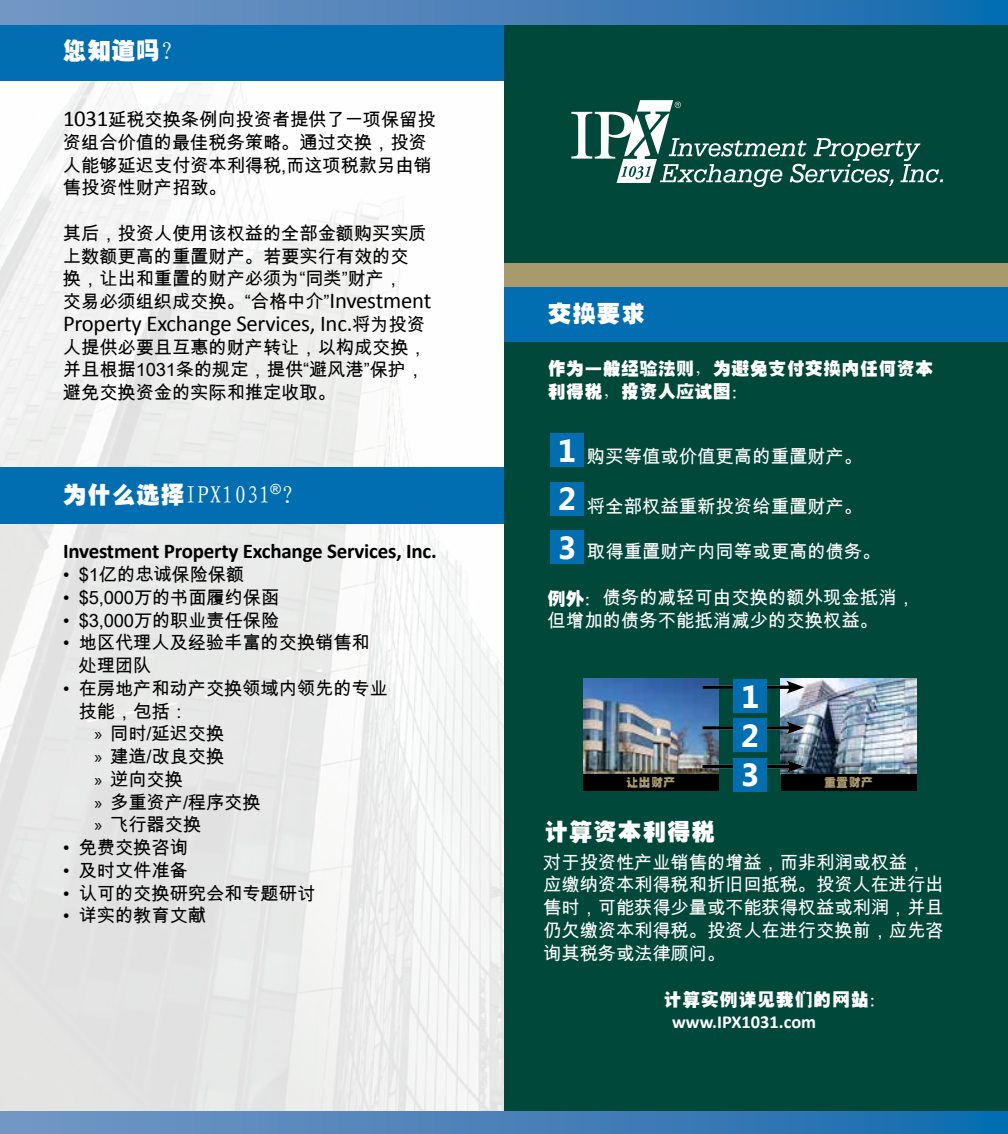
<style>
.page{position:relative;width:1008px;height:1134px;background:#fff}
.page>*{position:absolute;margin:0;border:0;box-sizing:border-box;transform-origin:0 0}
.t1{font:700 31.85px/39.4px "Khmer UI";color:#fff}
.t2{font:24.5px "RS Te Cu Hei";color:#fff}
.t3{font:22.75px "Calibri";letter-spacing:-.01em;color:#000}
.t4{font:700 21px "Calibri";letter-spacing:-.01em;color:#000}
.t5{font:18.38px/22.8px "Arial Unicode MS";letter-spacing:-.01em;color:#000}
.t6{font:18.38px/22.8px "Arial Unicode MS";letter-spacing:-.01em;color:#fff}
.t7{font:18.38px/22.8px "RS Te Cu Hei";color:#fff}
.t8{font:700 18.38px "Calibri";color:#fff}
.t9{font:18.38px "RS Te Cu Hei";letter-spacing:.02em;color:#fff}
.t10{font:12.25px "RS Te Cu Hei";color:#a8996e}
.s1{font-family:"Calibri";font-size:22.75px}
.s2{font-family:"Arial Unicode MS";font-size:18.38px}
.s3{font-family:"Myriad Pro"}
.s4{font-family:"RS Te Cu Hei"}
</style>
<div class="page">
<img style="left:0;top:81px;width:504px;height:1030px">
<div style="left:504px;top:272px;width:504px;height:849px;background:#00483a"></div>
<div style="left:504px;top:22px;width:504px;height:264px;background:#00483a"></div>
<svg style="left:571px;top:100px;width:372px;height:87px"></svg>
<div style="left:504px;top:286px;width:504px;height:56px;background:#016eb1"></div>
<div style="left:504px;top:263px;width:504px;height:23px;background:#a8996e"></div>
<svg style="left:0;top:1111px;width:1008px;height:23px;background:#4680b9"></svg>
<img style="left:583px;top:679px;width:136px;height:95px">
<div style="left:583px;top:774px;width:136px;height:17px;background:#000"></div>
<img style="left:781px;top:679px;width:136px;height:95px">
<div style="left:781px;top:774px;width:136px;height:17px;background:#000"></div>
<svg style="left:702px;top:726px;width:84px;height:4px"></svg>
<svg style="left:786px;top:721px;width:18px;height:13px"></svg>
<div style="left:733px;top:718px;width:34px;height:34px;background:#016eb1"></div>
<hr style="left:702px;top:765px;width:91px;height:3px;background:#000">
<svg style="left:786px;top:760px;width:18px;height:13px"></svg>
<div style="left:733px;top:758px;width:34px;height:34px;background:#016eb1"></div>
<hr style="left:702px;top:686px;width:91px;height:3px;background:#000">
<svg style="left:786px;top:681px;width:18px;height:13px"></svg>
<div style="left:733px;top:679px;width:34px;height:34px;background:#016eb1"></div>
<div style="left:550px;top:482px;width:34px;height:34px;background:#016eb1"></div>
<div style="left:550px;top:530px;width:34px;height:34px;background:#016eb1"></div>
<div style="left:550px;top:433px;width:34px;height:34px;background:#016eb1"></div>
<div style="left:0;top:24px;width:504px;height:57px;background:#016eb1"></div>
<div style="left:0;top:467px;width:504px;height:57px;background:#016eb1"></div>
<svg style="left:0;top:0;width:1008px;height:24px;background:#4681b9"></svg>
<h2 class="t2" style="left:62px;top:39px;width:124px">您知道吗？</h2>
<p class="t5" style="left:63px;top:108px;width:374px"><span class="s1">1031</span>延税交换条例向投资者提供了一项保留投资组合价值的最佳税务策略。通过交换，投资人能够延迟支付资本利得税,而这项税款另由销售投资性财产招致。</p>
<p class="t5" style="left:63px;top:222px;width:370px">其后，投资人使用该权益的全部金额购买实质上数额更高的重置财产。若要实行有效的交换，让出和重置的财产必须为“同类”财产，<br>交易必须组织成交换。“合格中介”<span class="s1">Investment</span></p>
<p class="t3" style="left:63px;top:309px;width:364px">Property Exchange Services, Inc.<span class="s2">将为投资</span></p>
<p class="t5" style="left:63px;top:335px;width:366px">人提供必要且互惠的财产转让，以构成交换，并且根据1031条的规定，提供“避风港”保护，避免交换资金的实际和推定收取。</p>
<h2 class="t2" style="left:62px;top:483px;width:245px">为什么选择IPX1031<sup>®</sup>？</h2>
<p class="t4" style="left:63px;top:538px;width:375px">Investment Property Exchange Services, Inc.</p>
<p class="t5" style="left:63px;top:563px;width:183px">• $1亿的忠诚保险保额</p>
<p class="t5" style="left:63px;top:586px;width:218px">• $5,000万的书面履约保函</p>
<p class="t5" style="left:63px;top:608px;width:218px">• $3,000万的职业责任保险</p>
<p class="t5" style="left:79px;top:631px;width:293px;text-indent:-16px">• 地区代理人及经验丰富的交换销售和处理团队</p>
<p class="t5" style="left:63px;top:677px;width:327px">• 在房地产和动产交换领域内领先的专业</p>
<p class="t5" style="left:79px;top:699px;width:111px">技能，包括：</p>
<p class="t5" style="left:94px;top:722px;width:132px"><span class="s3">»</span> 同时/延迟交换</p>
<p class="t5" style="left:94px;top:745px;width:132px"><span class="s3">»</span> 建造/改良交换</p>
<p class="t5" style="left:94px;top:768px;width:90px"><span class="s3">»</span> 逆向交换</p>
<p class="t5" style="left:94px;top:790px;width:168px"><span class="s3">»</span> 多重资产/程序交换</p>
<p class="t5" style="left:94px;top:813px;width:108px"><span class="s3">»</span> 飞行器交换</p>
<p class="t5" style="left:63px;top:836px;width:127px">• 免费交换咨询</p>
<p class="t5" style="left:63px;top:859px;width:127px">• 及时文件准备</p>
<p class="t5" style="left:63px;top:881px;width:254px">• 认可的交换研究会和专题研讨</p>
<p class="t5" style="left:63px;top:904px;width:145px">• 详实的教育文献</p>
<h2 class="t2" style="left:548px;top:301px;width:99px">交换要求</h2>
<p class="t7" style="left:548px;top:357px;width:387px">作为一般经验法则，为避免支付交换内任何资本利得税，投资人应试图：</p>
<h1 class="t1" style="left:558px;top:431px;width:20px">1</h1>
<p class="t6" style="left:587px;top:445px;width:277px">购买等值或价值更高的重置财产。</p>
<p class="t6" style="left:587px;top:495px;width:277px">将全部权益重新投资给重置财产。</p>
<p class="t6" style="left:587px;top:540px;width:295px">取得重置财产内同等或更高的债务。</p>
<p class="t6" style="left:548px;top:586px;width:369px"><span class="s4">例外：</span>债务的减轻可由交换的额外现金抵消，但增加的债务不能抵消减少的交换权益。</p>
<h1 class="t1" style="left:558px;top:475px;width:20px;line-height:48.5px">2<br>3</h1>
<h1 class="t1" style="left:741px;top:677px;width:20px">1</h1>
<h1 class="t1" style="left:741px;top:716px;width:20px">2<br>3</h1>
<p class="t10" style="left:626px;top:776px;width:50px">让出财产</p>
<p class="t10" style="left:824px;top:776px;width:50px">重置财产</p>
<h2 class="t2" style="left:544px;top:819px;width:173px">计算资本利得税</h2>
<p class="t6" style="left:543px;top:850px;width:402px">对于投资性产业销售的增益，而非利润或权益，应缴纳资本利得税和折旧回抵税。投资人在进行出售时，可能获得少量或不能获得权益或利润，并且仍欠缴资本利得税。投资人在进行交换前，应先咨询其税务或法律顾问。</p>
<p class="t9" style="left:663px;top:990px;width:226px">计算实例详见我们的网站：</p>
<p class="t8" style="left:672px;top:1010px;width:146px">www.IPX1031.com</p>
</div>
